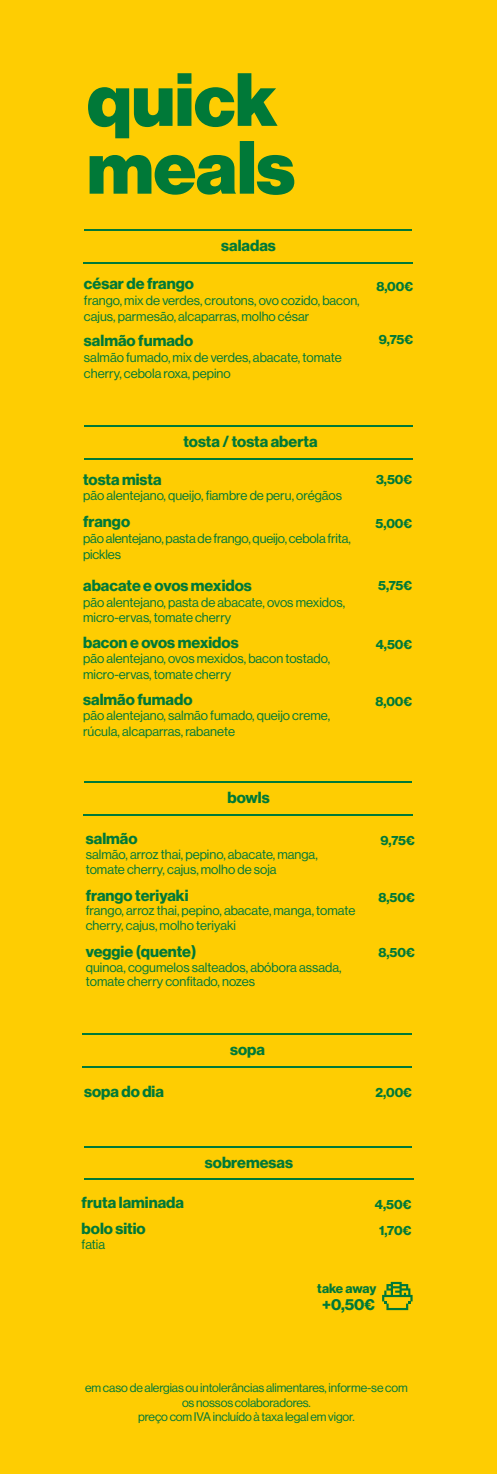
<style>
.page{position:relative;width:497px;height:1474px;background:#fff}
.page>*{position:absolute;margin:0;border:0;box-sizing:border-box;transform-origin:0 0}
.t1{font:73.5px/67.7px "N Haas Grotesk DS Pro 95 Blk";color:#007938}
.t2{font:15.75px/26.1px "N Haas Grotesk DS Pro 75 Bd";color:#007938}
.t3{font:13.12px/15.8px "N Haas Grotesk DS Pro 55 Rg";color:#007938}
.t4{font:13.12px/25.9px "N Haas Grotesk DS Pro 75 Bd";color:#007938;text-align:center}
.t5{font:12.25px/14.7px "N Haas Grotesk DS Pro 55 Rg";letter-spacing:-.01em;color:#007938;text-align:center}
</style>
<div class="page">
<div style="left:0;top:0;width:496px;height:1473px;background:#fecd02"></div>
<hr style="left:84px;top:458px;width:327px;height:1px;background:#007938">
<hr style="left:84px;top:425px;width:327px;height:2px;background:#007938">
<hr style="left:84px;top:229px;width:327px;height:2px;background:#007938">
<hr style="left:83px;top:262px;width:329px;height:1px;background:#007938">
<svg style="left:382px;top:1281px;width:30px;height:29px"></svg>
<hr style="left:84px;top:1145px;width:327px;height:2px;background:#007938">
<hr style="left:83px;top:1178px;width:330px;height:2px;background:#007938">
<hr style="left:84px;top:781px;width:327px;height:2px;background:#007938">
<hr style="left:83px;top:814px;width:329px;height:1px;background:#007938">
<hr style="left:82px;top:1066px;width:329px;height:1px;background:#007938">
<hr style="left:82px;top:1032px;width:329px;height:2px;background:#007938">
<h1 class="t1" style="left:87px;top:67px;width:209px">quick meals</h1>
<p class="t2" style="left:221px;top:233px;width:56px">saladas</p>
<p class="t2" style="left:84px;top:271px;width:111px">césar de frango</p>
<p class="t3" style="left:84px;top:292px;width:277px">frango, mix de verdes, croutons, ovo cozido, bacon, cajus, parmesão, alcaparras, molho césar</p>
<p class="t2" style="left:84px;top:328px;width:111px">salmão fumado</p>
<p class="t3" style="left:84px;top:349px;width:259px">salmão fumado, mix de verdes, abacate, tomate cherry, cebola roxa, pepino</p>
<p class="t4" style="left:376px;top:274px;width:38px">8,00€</p>
<p class="t4" style="left:378px;top:327px;width:36px">9,75€</p>
<p class="t2" style="left:183px;top:429px;width:136px">tosta / tosta aberta</p>
<p class="t2" style="left:83px;top:466px;width:80px">tosta mista</p>
<p class="t3" style="left:83px;top:488px;width:260px">pão alentejano, queijo, fiambre de peru, orégãos</p>
<p class="t2" style="left:83px;top:509px;width:48px">frango</p>
<p class="t3" style="left:83px;top:531px;width:269px">pão alentejano, pasta de frango, queijo, cebola frita, pickles</p>
<p class="t2" style="left:83px;top:572px;width:170px">abacate e ovos mexidos</p>
<p class="t3" style="left:83px;top:594px;width:263px">pão alentejano, pasta de abacate, ovos mexidos, micro-ervas, tomate cherry</p>
<p class="t2" style="left:83px;top:629px;width:157px">bacon e ovos mexidos</p>
<p class="t3" style="left:83px;top:651px;width:248px">pão alentejano, ovos mexidos, bacon tostado, micro-ervas, tomate cherry</p>
<p class="t2" style="left:83px;top:686px;width:111px">salmão fumado</p>
<p class="t3" style="left:83px;top:708px;width:248px">pão alentejano, salmão fumado, queijo creme, rúcula, alcaparras, rabanete</p>
<p class="t4" style="left:375px;top:467px;width:37px">3,50€</p>
<p class="t4" style="left:375px;top:510px;width:38px">5,00€</p>
<p class="t4" style="left:377px;top:573px;width:35px">5,75€</p>
<p class="t4" style="left:375px;top:631px;width:38px">4,50€</p>
<p class="t4" style="left:375px;top:688px;width:38px">8,00€</p>
<p class="t2" style="left:227px;top:785px;width:44px">bowls</p>
<p class="t2" style="left:86px;top:826px;width:53px">salmão</p>
<p class="t3" style="left:86px;top:847px;width:233px;line-height:14.7px">salmão, arroz thai, pepino, abacate, manga, tomate cherry, cajus, molho de soja</p>
<p class="t2" style="left:86px;top:882px;width:104px">frango teriyaki</p>
<p class="t3" style="left:86px;top:903px;width:271px;line-height:14.7px">frango, arroz thai, pepino, abacate, manga, tomate cherry, cajus, molho teriyaki</p>
<p class="t2" style="left:86px;top:938px;width:112px">veggie (quente)</p>
<p class="t3" style="left:86px;top:959px;width:257px;line-height:14.7px">quinoa, cogumelos salteados, abóbora assada, tomate cherry confitado, nozes</p>
<p class="t4" style="left:380px;top:827px;width:36px">9,75€</p>
<p class="t4" style="left:378px;top:884px;width:38px">8,50€</p>
<p class="t4" style="left:378px;top:939px;width:38px">8,50€</p>
<p class="t2" style="left:230px;top:1036px;width:36px">sopa</p>
<p class="t2" style="left:84px;top:1078px;width:81px">sopa do dia</p>
<p class="t4" style="left:375px;top:1079px;width:38px">2,00€</p>
<p class="t2" style="left:82px;top:1189px;width:104px">fruta laminada bolo sitio</p>
<p class="t3" style="left:82px;top:1236px;width:25px">fatia</p>
<p class="t2" style="left:205px;top:1149px;width:90px">sobremesas</p>
<p class="t4" style="left:374px;top:1191px;width:38px">4,50€<br>1,70€</p>
<p class="t4" style="left:317px;top:1275px;width:60px">take away</p>
<p class="t2" style="left:322px;top:1291px;width:54px">+0,50€</p>
<p class="t5" style="left:85px;top:1380px;width:324px">em caso de alergias ou intolerâncias alimentares, informe-se com os nossos colaboradores.<br>preço com IVA incluído à taxa legal em vigor.</p>
</div>
